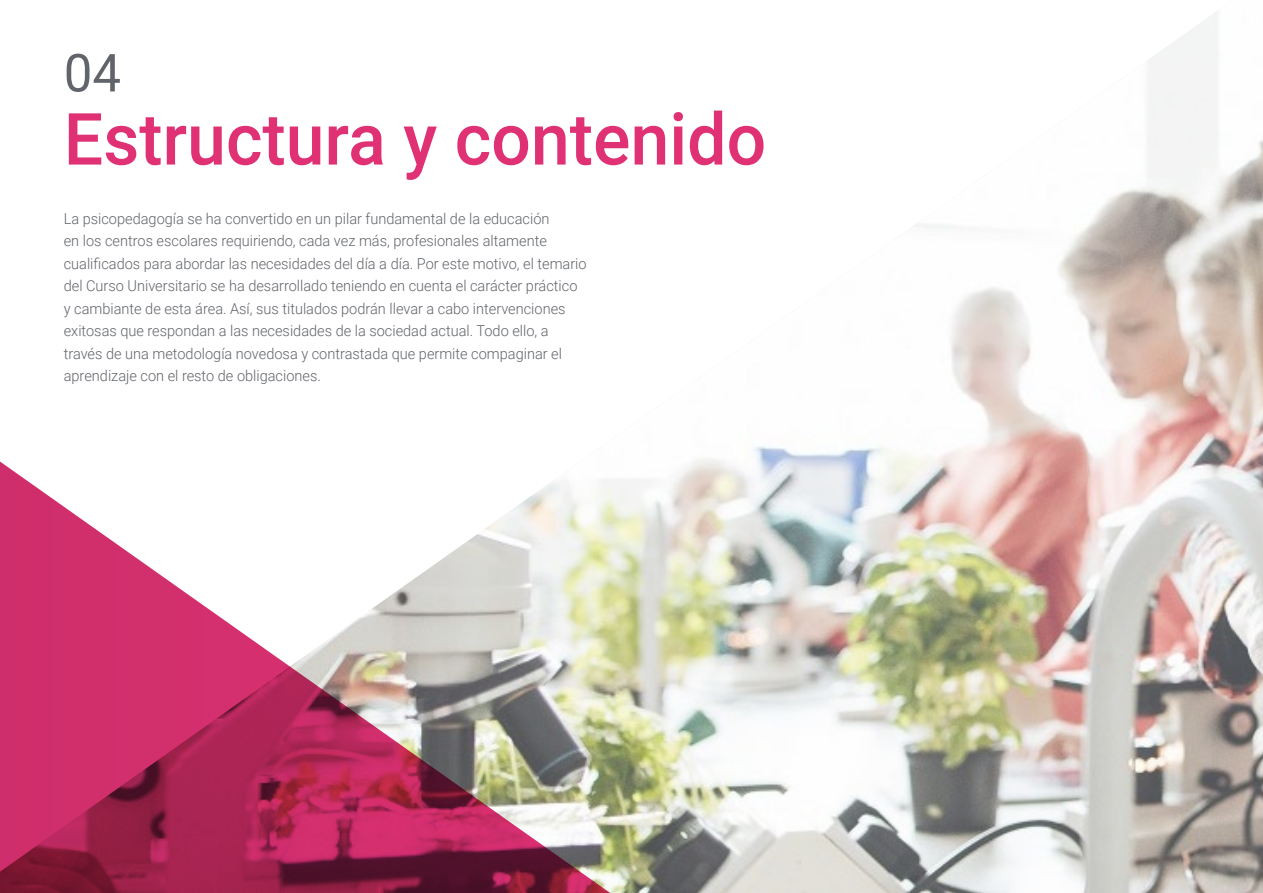
<style>
.page{position:relative;width:1263px;height:893px;background:#fff}
.page>*{position:absolute;margin:0;border:0;box-sizing:border-box;transform-origin:0 0}
.t1{font:500 72px "Roboto";color:#df3174}
.t2{font:52.5px "Roboto";color:#61646a}
.t3{font:300 15px/22.5px "Roboto";color:#61646a}
</style>
<div class="page">
<img style="left:640px;top:10px;width:623px;height:883px">
<svg style="left:0;top:461px;width:640px;height:432px"></svg>
<h2 class="t2" style="left:64px;top:36px;width:59px">04</h2>
<h1 class="t1" style="left:64px;top:89px;width:704px">Estructura y contenido</h1>
<p class="t3" style="left:64px;top:207px;width:524px">La psicopedagogía se ha convertido en un pilar fundamental de la educación<br>en los centros escolares requiriendo, cada vez más, profesionales altamente cualificados para abordar las necesidades del día a día. Por este motivo, el temario del Curso Universitario se ha desarrollado teniendo en cuenta el carácter práctico y cambiante de esta área. Así, sus titulados podrán llevar a cabo intervenciones exitosas que respondan a las necesidades de la sociedad actual. Todo ello, a través de una metodología novedosa y contrastada que permite compaginar el aprendizaje con el resto de obligaciones.</p>
</div>
